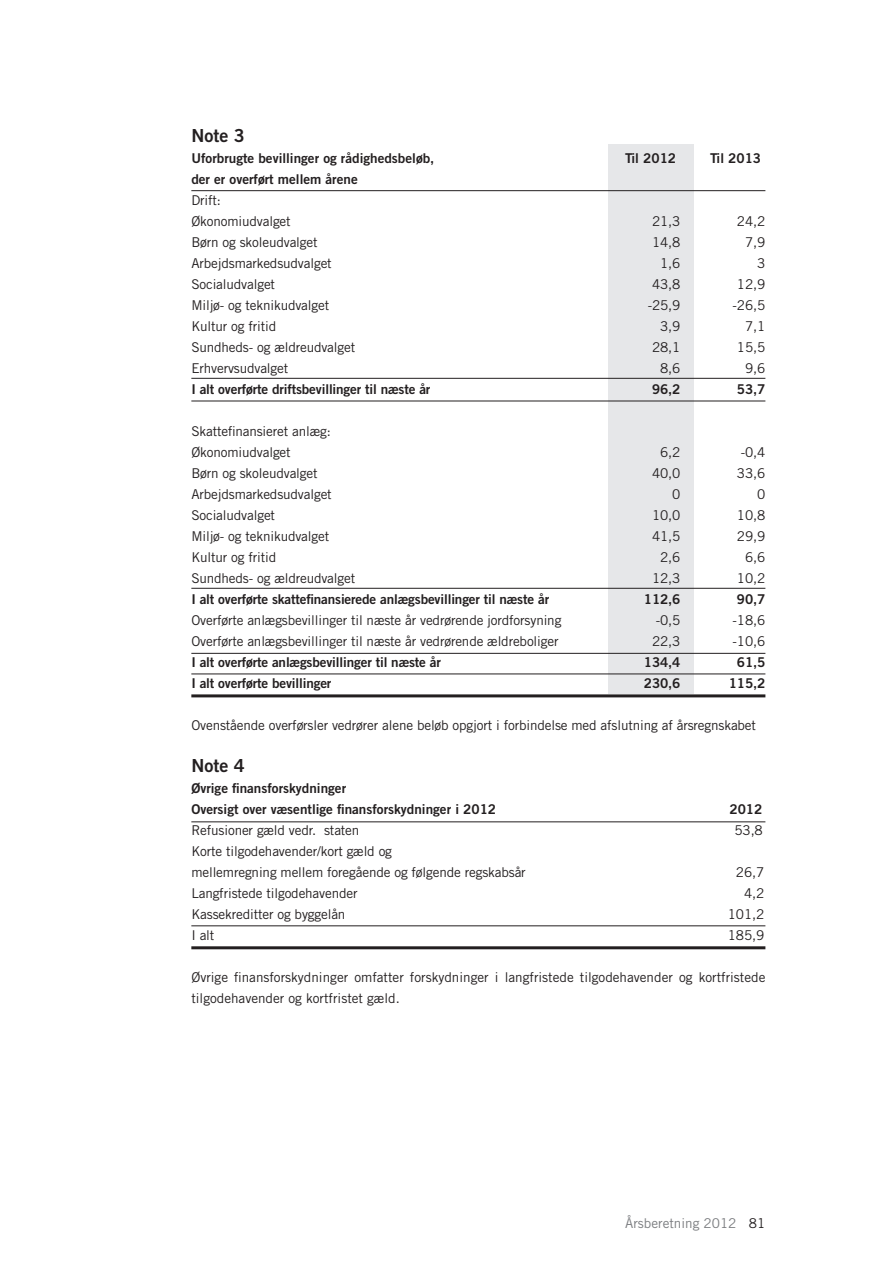
<style>
.page{position:relative;width:893px;height:1263px;background:#fff}
.page>*{position:absolute;margin:0;border:0;box-sizing:border-box;transform-origin:0 0}
.Niveau1{font:18px "Trade Gothic LT Bold Two";color:#231f20}
.Brødtekst{font:13.5px/21px "Trade Gothic LT";letter-spacing:-.01em;color:#231f20}
.Note_-_overskrift{font:13.5px/21px "Trade Gothic LT";letter-spacing:-.01em;color:#231f20}
.Brødtekst-2{font:13.5px "Trade Gothic LT Bold Two";letter-spacing:-.01em;color:#231f20}
.Note_-_overskrift-2{font:13.5px "Trade Gothic LT Bold Two";color:#231f20}
.t1{font:13.5px "Trade Gothic LT";color:#7a7c7f}
.s1{color:#231f20}
</style>
<div class="page">
<div style="left:608px;top:145px;width:85px;height:549px;background:#e6e7e9"></div>
<hr style="left:191px;top:378px;width:574px;height:1px;background:#231f20">
<hr style="left:191px;top:190px;width:574px;height:1px;background:#231f20">
<hr style="left:191px;top:401px;width:574px;height:1px;background:#231f20">
<hr style="left:191px;top:653px;width:574px;height:1px;background:#231f20">
<hr style="left:191px;top:673px;width:574px;height:1px;background:#231f20">
<hr style="left:191px;top:694px;width:574px;height:3px;background:#231f20">
<hr style="left:191px;top:821px;width:574px;height:1px;background:#231f20">
<hr style="left:191px;top:925px;width:574px;height:1px;background:#231f20">
<hr style="left:191px;top:946px;width:574px;height:3px;background:#231f20">
<hr style="left:191px;top:588px;width:574px;height:1px;background:#231f20">
<p class="Niveau1" style="left:191px;top:125px;width:55px">Note 3</p>
<p class="Note_-_overskrift-2" style="left:191px;top:150px;width:244px">Uforbrugte bevillinger og rådighedsbeløb,</p>
<p class="Note_-_overskrift-2" style="left:625px;top:150px;width:53px">Til 2012</p>
<p class="Note_-_overskrift-2" style="left:710px;top:150px;width:53px">Til 2013</p>
<p class="Note_-_overskrift-2" style="left:191px;top:171px;width:168px">der er overført mellem årene</p>
<p class="Brødtekst" style="left:191px;top:190px;width:101px">Drift:<br>Økonomiudvalget</p>
<p class="Brødtekst" style="left:652px;top:211px;width:30px">21,3</p>
<p class="Brødtekst" style="left:737px;top:211px;width:30px">24,2</p>
<p class="Brødtekst" style="left:191px;top:232px;width:128px">Børn og skoleudvalget</p>
<p class="Brødtekst" style="left:652px;top:232px;width:30px">14,8</p>
<p class="Brødtekst" style="left:745px;top:232px;width:22px">7,9</p>
<p class="Brødtekst" style="left:191px;top:253px;width:142px">Arbejdsmarkedsudvalget</p>
<p class="Brødtekst" style="left:660px;top:253px;width:22px">1,6</p>
<p class="Brødtekst" style="left:757px;top:253px;width:10px">3</p>
<p class="Brødtekst" style="left:191px;top:274px;width:85px">Socialudvalget</p>
<p class="Brødtekst" style="left:652px;top:274px;width:30px">43,8</p>
<p class="Brødtekst" style="left:737px;top:274px;width:30px">12,9</p>
<p class="Brødtekst" style="left:191px;top:295px;width:139px">Miljø- og teknikudvalget</p>
<p class="Brødtekst" style="left:648px;top:295px;width:34px">-25,9</p>
<p class="Brødtekst" style="left:733px;top:295px;width:34px">-26,5</p>
<p class="Brødtekst" style="left:191px;top:316px;width:86px">Kultur og fritid</p>
<p class="Brødtekst" style="left:660px;top:316px;width:22px">3,9</p>
<p class="Brødtekst" style="left:745px;top:316px;width:22px">7,1</p>
<p class="Brødtekst" style="left:191px;top:337px;width:165px">Sundheds- og ældreudvalget</p>
<p class="Brødtekst" style="left:652px;top:337px;width:30px">28,1</p>
<p class="Brødtekst" style="left:737px;top:337px;width:30px">15,5</p>
<p class="Brødtekst" style="left:191px;top:358px;width:98px">Erhvervsudvalget</p>
<p class="Brødtekst" style="left:660px;top:358px;width:22px">8,6</p>
<p class="Brødtekst" style="left:745px;top:358px;width:22px">9,6</p>
<p class="Brødtekst-2" style="left:191px;top:381px;width:241px">I alt overførte driftsbevillinger til næste år</p>
<p class="Brødtekst-2" style="left:652px;top:381px;width:30px">96,2</p>
<p class="Brødtekst-2" style="left:737px;top:381px;width:30px">53,7</p>
<p class="Brødtekst" style="left:191px;top:421px;width:141px">Skattefinansieret anlæg:</p>
<p class="Brødtekst" style="left:191px;top:442px;width:101px">Økonomiudvalget</p>
<p class="Brødtekst" style="left:660px;top:442px;width:22px">6,2</p>
<p class="Brødtekst" style="left:741px;top:442px;width:26px">-0,4</p>
<p class="Brødtekst" style="left:191px;top:463px;width:128px">Børn og skoleudvalget</p>
<p class="Brødtekst" style="left:652px;top:463px;width:30px">40,0</p>
<p class="Brødtekst" style="left:737px;top:463px;width:30px">33,6</p>
<p class="Brødtekst" style="left:191px;top:484px;width:142px">Arbejdsmarkedsudvalget</p>
<p class="Brødtekst" style="left:672px;top:484px;width:10px">0</p>
<p class="Brødtekst" style="left:757px;top:484px;width:10px">0</p>
<p class="Brødtekst" style="left:191px;top:505px;width:85px">Socialudvalget</p>
<p class="Brødtekst" style="left:652px;top:505px;width:30px">10,0</p>
<p class="Brødtekst" style="left:737px;top:505px;width:30px">10,8</p>
<p class="Brødtekst" style="left:191px;top:526px;width:139px">Miljø- og teknikudvalget</p>
<p class="Brødtekst" style="left:652px;top:526px;width:30px">41,5</p>
<p class="Brødtekst" style="left:737px;top:526px;width:30px">29,9</p>
<p class="Brødtekst" style="left:191px;top:547px;width:86px">Kultur og fritid</p>
<p class="Brødtekst" style="left:660px;top:547px;width:22px">2,6</p>
<p class="Brødtekst" style="left:745px;top:547px;width:22px">6,6</p>
<p class="Brødtekst" style="left:191px;top:568px;width:165px">Sundheds- og ældreudvalget</p>
<p class="Brødtekst" style="left:652px;top:568px;width:30px">12,3</p>
<p class="Brødtekst" style="left:737px;top:568px;width:30px">10,2</p>
<p class="Brødtekst-2" style="left:191px;top:591px;width:359px">I alt overførte skattefinansierede anlægsbevillinger til næste år</p>
<p class="Brødtekst-2" style="left:644px;top:591px;width:38px">112,6</p>
<p class="Brødtekst-2" style="left:737px;top:591px;width:30px">90,7</p>
<p class="Brødtekst" style="left:191px;top:610px;width:372px">Overførte anlægsbevillinger til næste år vedrørende jordforsyning</p>
<p class="Brødtekst" style="left:656px;top:610px;width:26px">-0,5</p>
<p class="Brødtekst" style="left:733px;top:610px;width:34px">-18,6</p>
<p class="Brødtekst" style="left:191px;top:631px;width:369px">Overførte anlægsbevillinger til næste år vedrørende ældreboliger</p>
<p class="Brødtekst" style="left:652px;top:631px;width:30px">22,3</p>
<p class="Brødtekst" style="left:733px;top:631px;width:34px">-10,6</p>
<p class="Brødtekst-2" style="left:191px;top:654px;width:251px">I alt overførte anlægsbevillinger til næste år</p>
<p class="Brødtekst-2" style="left:644px;top:654px;width:38px">134,4</p>
<p class="Brødtekst-2" style="left:737px;top:654px;width:30px">61,5</p>
<p class="Brødtekst-2" style="left:191px;top:675px;width:142px">I alt overførte bevillinger</p>
<p class="Brødtekst-2" style="left:644px;top:675px;width:38px">230,6</p>
<p class="Brødtekst-2" style="left:729px;top:675px;width:38px">115,2</p>
<p class="Brødtekst" style="left:191px;top:715px;width:566px">Ovenstående overførsler vedrører alene beløb opgjort i forbindelse med afslutning af årsregnskabet</p>
<p class="Niveau1" style="left:191px;top:755px;width:55px">Note 4</p>
<p class="Note_-_overskrift-2" style="left:191px;top:780px;width:156px">Øvrige finansforskydninger</p>
<p class="Note_-_overskrift-2" style="left:191px;top:801px;width:306px">Oversigt over væsentlige finansforskydninger i 2012</p>
<p class="Note_-_overskrift-2" style="left:729px;top:801px;width:34px">2012</p>
<p class="Note_-_overskrift" style="left:191px;top:820px;width:170px">Refusioner gæld vedr. staten</p>
<p class="Note_-_overskrift" style="left:734px;top:820px;width:30px">53,8</p>
<p class="Note_-_overskrift" style="left:191px;top:841px;width:336px">Korte tilgodehavender/kort gæld og<br>mellemregning mellem foregående og følgende regskabsår</p>
<p class="Note_-_overskrift" style="left:736px;top:862px;width:30px">26,7</p>
<p class="Note_-_overskrift" style="left:191px;top:883px;width:168px">Langfristede tilgodehavender</p>
<p class="Note_-_overskrift" style="left:744px;top:883px;width:22px">4,2</p>
<p class="Note_-_overskrift" style="left:191px;top:904px;width:156px">Kassekreditter og byggelån</p>
<p class="Note_-_overskrift" style="left:728px;top:904px;width:38px">101,2</p>
<p class="Note_-_overskrift" style="left:191px;top:925px;width:25px">I alt</p>
<p class="Note_-_overskrift" style="left:728px;top:925px;width:38px">185,9</p>
<p class="Note_-_overskrift" style="left:191px;top:967px;width:576px">Øvrige finansforskydninger omfatter forskydninger i langfristede tilgodehavender og kortfristede tilgodehavender og kortfristet gæld.</p>
<p class="t1" style="left:625px;top:1215px;width:142px">Årsberetning 2012 <span class="s1">81</span></p>
</div>
